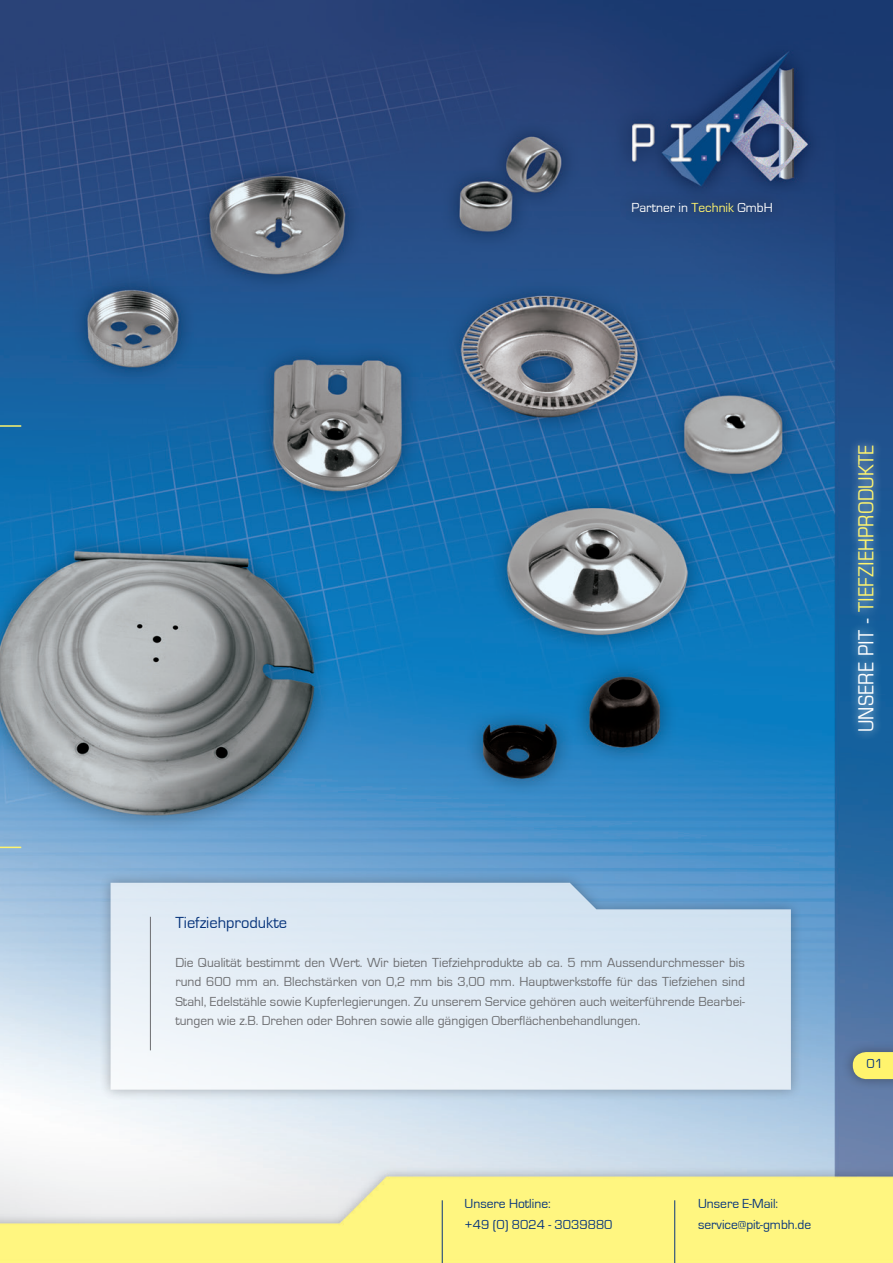
<style>
.page{position:relative;width:893px;height:1263px;background:#fff}
.page>*{position:absolute;margin:0;border:0;box-sizing:border-box;transform-origin:0 0}
.t1{font:condensed 21px "Eurostile";color:#fff46d}
.t2{font:16.5px "Eurostile";color:#08357c}
.t3{font:13.5px/19.5px "Eurostile";color:#6c6d70;text-align:justify}
.t4{font:13.5px "Eurostile";color:#08357c}
.t5{font:13.5px "Eurostile";color:#fff}
.s1{color:#fff46d}
.s2{color:#fff}
</style>
<div class="page">
<img style="left:0;top:0;width:893px;height:1263px">
<div style="left:849px;top:436px;width:34px;height:304px;background:#fff;opacity:.75"></div>
<hr style="left:442px;top:1200px;width:1px;height:63px;background:#08357c">
<hr style="left:674px;top:1200px;width:1px;height:63px;background:#08357c">
<div style="left:99px;top:871px;width:704px;height:230px;background:#231f20;opacity:.45"></div>
<svg style="left:111px;top:883px;width:680px;height:207px;background:#dbe8f3"></svg>
<hr style="left:150px;top:917px;width:1px;height:133px;background:#6c6d70">
<div style="left:618px;top:189px;width:168px;height:36px;background:#24457b"></div>
<div style="left:842px;top:1040px;width:51px;height:50px;background:#231f20;opacity:.45"></div>
<svg style="left:853px;top:1052px;width:40px;height:27px"></svg>
<hr style="left:0;top:425px;width:21px;height:2px;background:#fff46d">
<svg style="left:0;top:847px;width:21px;height:1px"></svg>
<p class="t5" style="left:631px;top:200px;width:143px">Partner in <span class="s1">Technik</span> GmbH</p>
<p class="t1" style="left:853px;top:732px;width:289px;rotate:-90deg"><span class="s2">UNSERE PIT -</span> TIEFZIEHPRODUKTE</p>
<p class="t2" style="left:175px;top:913px;width:113px">Tiefziehprodukte</p>
<p class="t3" style="left:175px;top:953px;width:571px">Die Qualität bestimmt den Wert. Wir bieten Tiefziehprodukte ab ca. 5 mm Aussendurchmesser bis rund 600 mm an. Blechstärken von 0,2 mm bis 3,00 mm. Hauptwerkstoffe für das Tiefziehen sind Stahl, Edelstähle sowie Kupferlegierungen. Zu unserem Service gehören auch weiterführende Bearbei&shy;tungen wie z.B. Drehen oder Bohren sowie alle gängigen Oberflächenbehandlungen.</p>
<p class="t4" style="left:465px;top:1196px;width:88px">Unsere Hotline:</p>
<p class="t4" style="left:465px;top:1217px;width:149px">+49 (0) 8024 - 3039880</p>
<p class="t4" style="left:698px;top:1196px;width:82px">Unsere E-Mail:</p>
<p class="t4" style="left:698px;top:1217px;width:115px">service@pit-gmbh.de</p>
<p class="t4" style="left:867px;top:1057px;width:18px">01</p>
</div>
